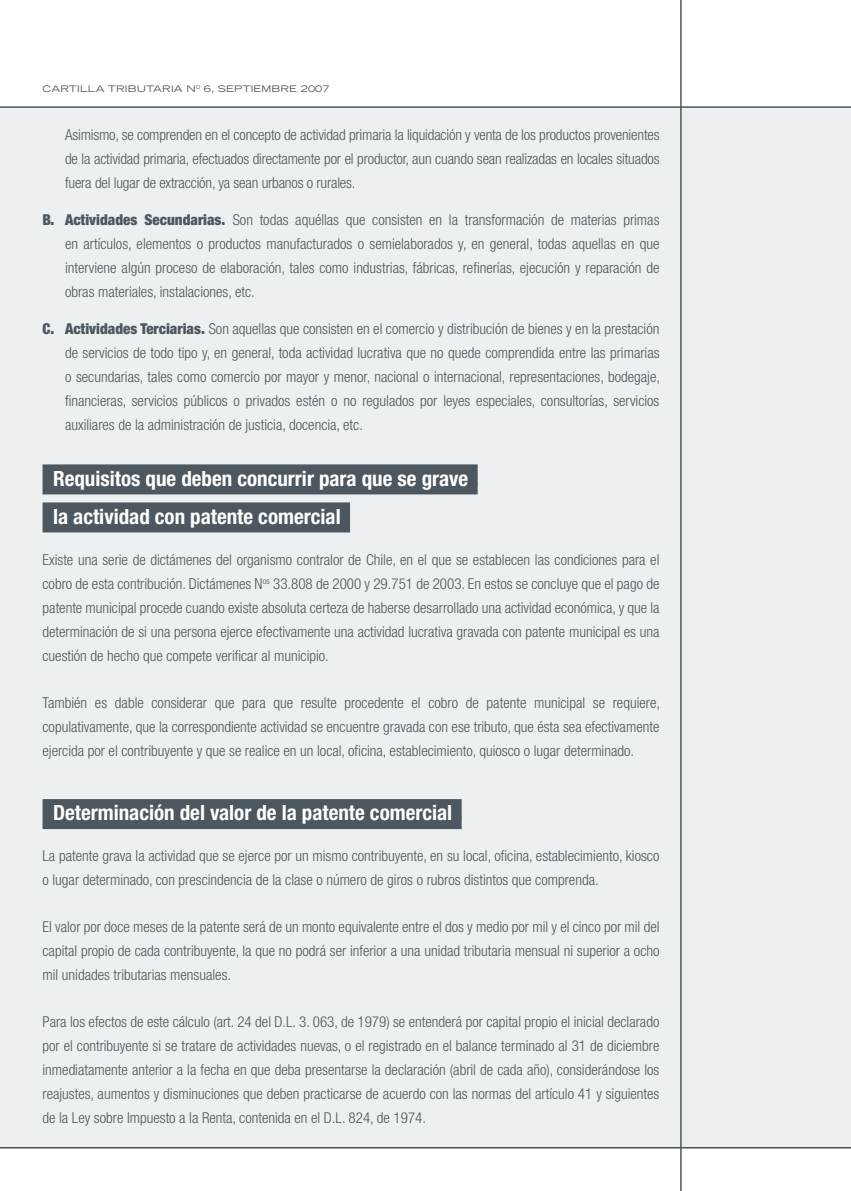
<style>
.page{position:relative;width:851px;height:1191px;background:#fff}
.page>*{position:absolute;margin:0;border:0;box-sizing:border-box;transform-origin:0 0}
.t1{font:700 condensed 21px/38px "Helvetica Neue";color:#fff}
.t2{font:300 condensed 15px/24px "Helvetica Neue";color:#4c575f;text-align:justify}
.t3{font:expanded 9px "Trade Gothic LH";letter-spacing:.01em;color:#4c575f;scale:1.1 1}
.s1{font-weight:900}
.s2{color:#4c575f}
</style>
<div class="page">
<div style="left:0;top:107px;width:850px;height:1041px;background:#edf0f1"></div>
<hr style="left:0;top:106px;width:850px;height:2px;background:#4c575f">
<hr style="left:0;top:1147px;width:850px;height:1px;background:#4c575f">
<hr style="left:680px;top:0;width:1px;height:1191px;background:#4c575f">
<hr style="left:850px;top:107px;width:1px;height:1041px;background:#edf0f1">
<div style="left:43px;top:464px;width:434px;height:30px;background:#4c575f"></div>
<div style="left:43px;top:502px;width:307px;height:30px;background:#4c575f"></div>
<div style="left:43px;top:799px;width:418px;height:30px;background:#4c575f"></div>
<p class="t3" style="left:43px;top:82px;width:66px">CARTILLA TRI</p>
<p class="t3" style="left:128px;top:82px;width:25px">BUTARIA</p>
<p class="t3" style="left:186px;top:82px;width:132px">N<sup>0</sup> 6, SEPTI EMBR E 2007</p>
<p class="t2" style="left:65px;top:122px;width:596px">Asimismo, se comprenden en el concepto de actividad primaria la liquidación y venta de los productos provenientes de la actividad primaria, efectuados directamente por el productor, aun cuando sean realizadas en locales situados fuera del lugar de extracción, ya sean urbanos o rurales.</p>
<p class="t2" style="left:65px;top:207px;width:596px;text-indent:-22px"><span class="s1">B. Actividades Secundarias.</span> Son todas aquéllas que consisten en la transformación de materias primas en artículos, elementos o productos manufacturados o semielaborados y, en general, todas aquellas en que interviene algún proceso de elaboración, tales como industrias, fábricas, refinerías, ejecución y reparación de obras materiales, instalaciones, etc.</p>
<p class="t2" style="left:65px;top:316px;width:596px;text-indent:-22px"><span class="s1">C. Actividades Terciarias.</span> Son aquellas que consisten en el comercio y distribución de bienes y en la prestación de servicios de todo tipo y, en general, toda actividad lucrativa que no quede comprendida entre las primarias o secundarias, tales como comercio por mayor y menor, nacional o internacional, representaciones, bodegaje, financieras, servicios públicos o privados estén o no regulados por leyes especiales, consultorías, servicios auxiliares de la administración de justicia, docencia, etc.</p>
<h1 class="t1" style="left:53px;top:459px;width:427px">Requisitos que deben concurrir para que se grave<span class="s2">.. </span>la actividad con patente comercial<span class="s2">..</span></h1>
<p class="t2" style="left:43px;top:547px;width:618px">Existe una serie de dictámenes del organismo contralor de Chile, en el que se establecen las condiciones para el cobro de esta contribución. Dictámenes N<sup>os</sup> 33.808 de 2000 y 29.751 de 2003. En estos se concluye que el pago de patente municipal procede cuando existe absoluta certeza de haberse desarrollado una actividad económica, y que la determinación de si una persona ejerce efectivamente una actividad lucrativa gravada con patente municipal es una cuestión de hecho que compete verificar al municipio.</p>
<p class="t2" style="left:43px;top:690px;width:619px">También es dable considerar que para que resulte procedente el cobro de patente municipal se requiere, copulativamente, que la correspondiente actividad se encuentre gravada con ese tributo, que ésta sea efectivamente ejercida por el contribuyente y que se realice en un local, oficina, establecimiento, quiosco o lugar determinado.</p>
<h1 class="t1" style="left:53px;top:793px;width:411px">Determinación del valor de la patente comercial<span class="s2">..</span></h1>
<p class="t2" style="left:43px;top:844px;width:618px">La patente grava la actividad que se ejerce por un mismo contribuyente, en su local, oficina, establecimiento, kiosco o lugar determinado, con prescindencia de la clase o número de giros o rubros distintos que comprenda.</p>
<p class="t2" style="left:43px;top:915px;width:618px">El valor por doce meses de la patente será de un monto equivalente entre el dos y medio por mil y el cinco por mil del capital propio de cada contribuyente, la que no podrá ser inferior a una unidad tributaria mensual ni superior a ocho mil unidades tributarias mensuales.</p>
<p class="t2" style="left:43px;top:1010px;width:618px">Para los efectos de este cálculo (art. 24 del D.L. 3. 063, de 1979) se entenderá por capital propio el inicial declarado por el contribuyente si se tratare de actividades nuevas, o el registrado en el balance terminado al 31 de diciembre inmediatamente anterior a la fecha en que deba presentarse la declaración (abril de cada año), considerándose los reajustes, aumentos y disminuciones que deben practicarse de acuerdo con las normas del artículo 41 y siguientes de la Ley sobre Impuesto a la Renta, contenida en el D.L. 824, de 1974.</p>
</div>
